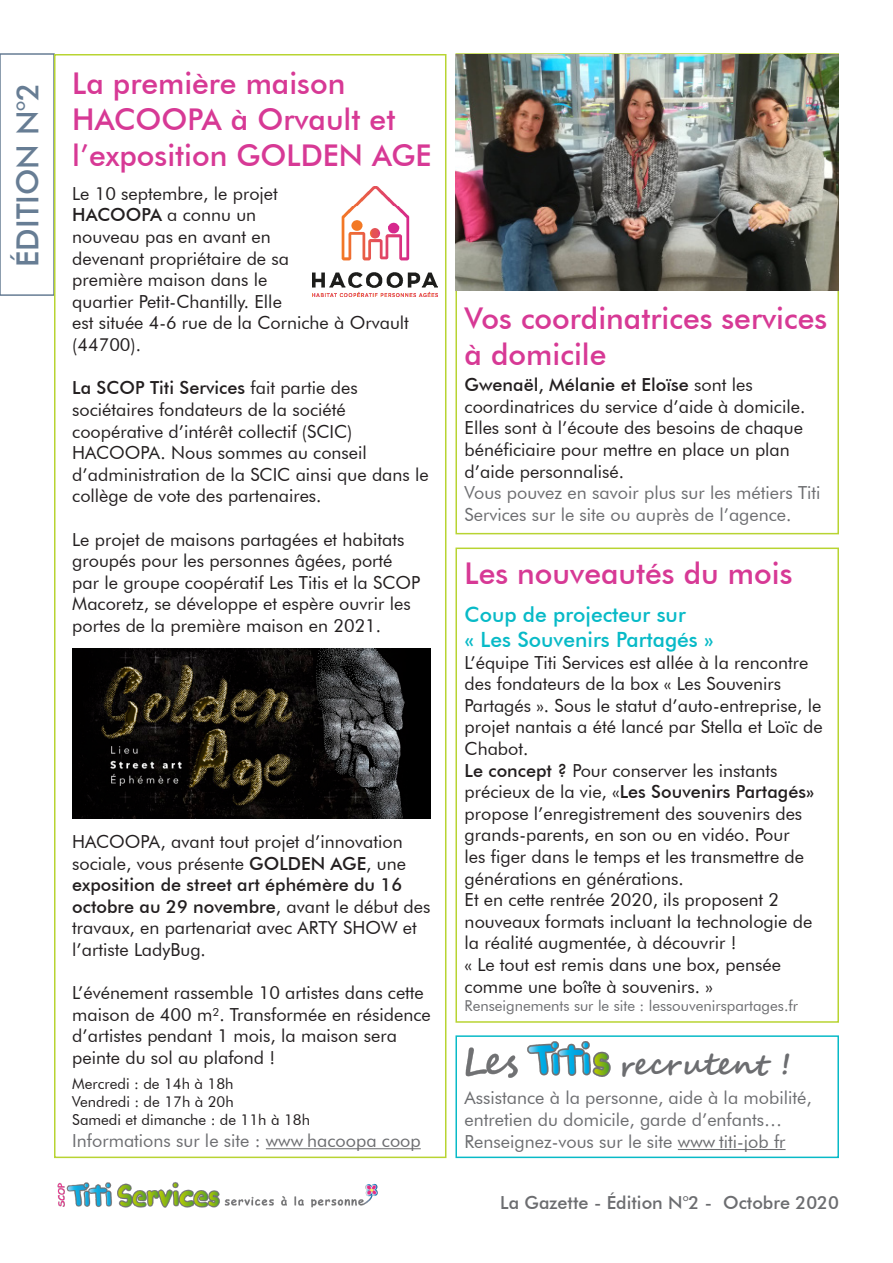
<style>
.page{position:relative;width:893px;height:1263px;background:#fff}
.page>*{position:absolute;margin:0;border:0;box-sizing:border-box;transform-origin:0 0}
.t1{font:500 30.45px "Futura BT";color:#677d94}
.t2{font:500 30px/36px "Futura BT";color:#d73995}
.t3{font:700 30px "Segoe Script";color:#6c6d70}
.t4{font:500 21px/25.2px "Futura BT";color:#08bac7}
.t5{font:18px/21.6px "Futura BT";color:#231f20}
.t6{font:18px/21.6px "Futura BT";color:#6c6d70}
.t7{font:500 18px "Futura BT";color:#6c6d70}
.t8{font:15px/18px "Futura BT";color:#231f20}
.t9{font:15px "Futura BT";color:#6c6d70}
.s1{font-weight:500}
</style>
<div class="page">
<div style="left:0;top:53px;width:55px;height:243px;border:2px solid #677d94"></div>
<div style="left:54px;top:54px;width:392px;height:1104px;border:2px solid #b8d432"></div>
<hr style="left:266px;top:1148px;width:155px;height:1px;background:#6c6d70">
<img style="left:57px;top:1182px;width:321px;height:26px">
<img style="left:313px;top:186px;width:124px;height:110px">
<img style="left:72px;top:648px;width:358px;height:171px">
<div style="left:455px;top:547px;width:384px;height:476px;border:2px solid #b8d432"></div>
<div style="left:455px;top:1035px;width:384px;height:123px;border:2px solid #08bac7"></div>
<img style="left:455px;top:54px;width:384px;height:237px">
<hr style="left:678px;top:1149px;width:108px;height:1px;background:#6c6d70">
<img style="left:457px;top:1035px;width:158px;height:44px">
<h1 class="t1" style="left:9px;top:267px;width:186px;rotate:-90deg">ÉDITION N°2</h1>
<h2 class="t2" style="left:72px;top:65px;width:361px">La première maison<br>HACOOPA à Orvault et l’exposition GOLDEN AGE</h2>
<p class="t5" style="left:72px;top:182px;width:338px">Le 10 septembre, le projet<br><span class="s1">HACOOPA</span> a connu un<br>nouveau pas en avant en<br>devenant propriétaire de sa<br>première maison dans le<br>quartier Petit-Chantilly. Elle<br>est située 4-6 rue de la Corniche à Orvault (44700).</p>
<p class="t5" style="left:72px;top:377px;width:358px"><span class="s1">La SCOP Titi Services</span> fait partie des sociétaires fondateurs de la société coopérative d’intérêt collectif (SCIC)<br>HACOOPA. Nous sommes au conseil d’administration de la SCIC ainsi que dans le collège de vote des partenaires.</p>
<p class="t5" style="left:72px;top:528px;width:349px">Le projet de maisons partagées et habitats groupés pour les personnes âgées, porté par le groupe coopératif Les Titis et la SCOP Macoretz, se développe et espère ouvrir les portes de la première maison en 2021.</p>
<p class="t5" style="left:72px;top:830px;width:360px">HACOOPA, avant tout projet d’innovation sociale, vous présente <span class="s1">GOLDEN AGE</span>, une <span class="s1">exposition de street art éphémère du 16 octobre au 29 novembre</span>, avant le début des travaux, en partenariat avec ARTY SHOW et l’artiste LadyBug.</p>
<p class="t5" style="left:72px;top:982px;width:360px">L’événement rassemble 10 artistes dans cette maison de 400 m². Transformée en résidence d’artistes pendant 1 mois, la maison sera peinte du sol au plafond !</p>
<p class="t8" style="left:72px;top:1075px;width:239px">Mercredi : de 14h à 18h<br>Vendredi : de 17h à 20h<br>Samedi et dimanche : de 11h à 18h</p>
<p class="t6" style="left:72px;top:1129px;width:350px">Informations sur le site : www hacoopa coop</p>
<h2 class="t2" style="left:465px;top:300px;width:364px">Vos coordinatrices services à domicile</h2>
<p class="t5" style="left:465px;top:374px;width:342px"><span class="s1">Gwenaël, Mélanie et Eloïse</span> sont les coordinatrices du service d’aide à domicile.<br>Elles sont à l’écoute des besoins de chaque bénéficiaire pour mettre en place un plan d’aide personnalisé.</p>
<p class="t6" style="left:465px;top:482px;width:357px">Vous pouvez en savoir plus sur les métiers Titi<br>Services sur le site ou auprès de l’agence.</p>
<h2 class="t2" style="left:465px;top:555px;width:329px">Les nouveautés du mois</h2>
<p class="t4" style="left:465px;top:601px;width:251px">Coup de projecteur sur<br>« Les Souvenirs Partagés »</p>
<p class="t5" style="left:465px;top:651px;width:360px">L’équipe Titi Services est allée à la rencontre des fondateurs de la box « Les Souvenirs Partagés ». Sous le statut d’auto-entreprise, le projet nantais a été lancé par Stella et Loïc de Chabot.<br><span class="s1">Le concept ?</span> Pour conserver les instants précieux de la vie, «<span class="s1">Les Souvenirs Partagés» </span>propose l’enregistrement des souvenirs des grands-parents, en son ou en vidéo. Pour<br>les figer dans le temps et les transmettre de générations en générations.<br>Et en cette rentrée 2020, ils proposent 2 nouveaux formats incluant la technologie de la réalité augmentée, à découvrir !<br>« Le tout est remis dans une box, pensée comme une boîte à souvenirs. »</p>
<p class="t9" style="left:465px;top:996px;width:335px">Renseignements sur le site : lessouvenirspartages.fr</p>
<h2 class="t3" style="left:619px;top:1043px;width:173px">recrutent !</h2>
<p class="t6" style="left:465px;top:1087px;width:348px">Assistance à la personne, aide à la mobilité, entretien du domicile, garde d’enfants…<br>Renseignez-vous sur le site www titi-job fr</p>
<p class="t7" style="left:500px;top:1192px;width:340px">La Gazette - Édition N°2 - Octobre 2020</p>
</div>
